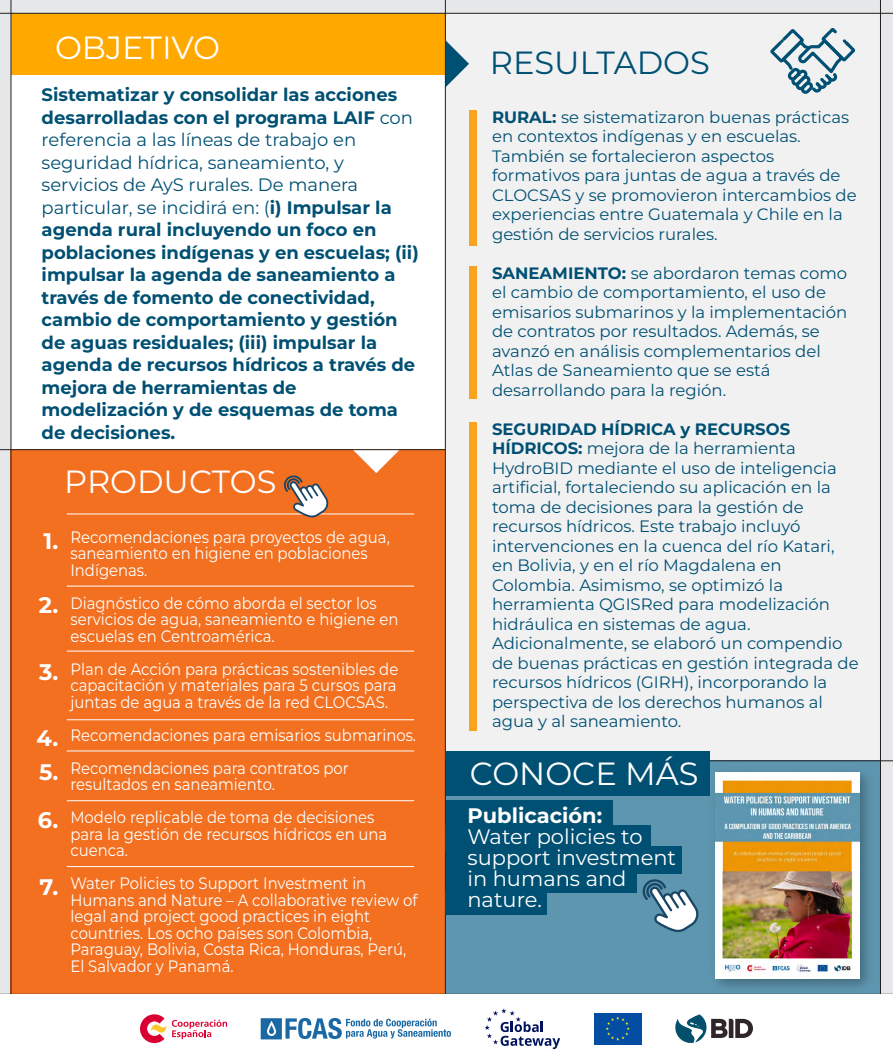
<style>
.page{position:relative;width:893px;height:1063px;background:#fff}
.page>*{position:absolute;margin:0;border:0;box-sizing:border-box;transform-origin:0 0}
.t1{font:32.1px "Montserrat";color:#fff}
.t2{font:32.1px "Montserrat";color:#005073}
.t3{font:700 22.5px/33.8px "Montserrat";color:#fff}
.t4{font:21px/21px "Montserrat";color:#fff}
.t5{font:700 18px/22.5px "Montserrat";color:#005073}
.t6{font:16.5px/19.5px "Montserrat";color:#005073}
.t7{font:16.5px/16.5px "Montserrat";color:#fff;scale:.9 1}
.s1{font-weight:400}
.s2{font-weight:700}
</style>
<div class="page">
<div style="left:0;top:0;width:893px;height:994px;background:#e6e7e8"></div>
<div style="left:446px;top:14px;width:434px;height:746px;background:#f1f1f2"></div>
<div style="left:11px;top:13px;width:434px;height:461px;background:#fff"></div>
<div style="left:11px;top:450px;width:434px;height:547px;background:#f27020"></div>
<div style="left:445px;top:761px;width:435px;height:233px;background:#5e96af"></div>
<svg style="left:446px;top:40px;width:23px;height:47px"></svg>
<svg style="left:353px;top:450px;width:47px;height:23px"></svg>
<div style="left:470px;top:110px;width:7px;height:135px;background:#faa41d"></div>
<div style="left:470px;top:266px;width:7px;height:133px;background:#faa41d"></div>
<div style="left:470px;top:422px;width:7px;height:308px;background:#faa41d"></div>
<div style="left:11px;top:13px;width:434px;height:62px;background:#ffa900"></div>
<hr style="left:445px;top:0;width:1px;height:1060px;background:#231f20">
<hr style="left:446px;top:760px;width:447px;height:1px;background:#231f20">
<hr style="left:0;top:449px;width:445px;height:1px;background:#231f20">
<hr style="left:0;top:994px;width:893px;height:1px;background:#231f20">
<hr style="left:0;top:13px;width:893px;height:1px;background:#231f20">
<hr style="left:11px;top:0;width:1px;height:1063px;background:#231f20">
<hr style="left:880px;top:0;width:1px;height:1063px;background:#231f20">
<div style="left:0;top:995px;width:893px;height:68px;background:#fff"></div>
<svg style="left:485px;top:1008px;width:75px;height:41px"></svg>
<svg style="left:140px;top:1014px;width:87px;height:29px"></svg>
<svg style="left:675px;top:1014px;width:78px;height:29px"></svg>
<svg style="left:261px;top:1018px;width:190px;height:21px"></svg>
<div style="left:594px;top:1013px;width:48px;height:32px;background:#034ea2"></div>
<svg style="left:606px;top:1017px;width:24px;height:24px"></svg>
<svg style="left:642px;top:879px;width:57px;height:53px"></svg>
<svg style="left:769px;top:26px;width:87px;height:69px"></svg>
<div style="left:446px;top:752px;width:264px;height:44px;background:#005073"></div>
<div style="left:446px;top:800px;width:166px;height:36px;background:#005073"></div>
<div style="left:446px;top:825px;width:205px;height:26px;background:#005073"></div>
<div style="left:446px;top:846px;width:236px;height:28px;background:#005073"></div>
<div style="left:446px;top:868px;width:190px;height:25px;background:#005073"></div>
<div style="left:446px;top:890px;width:101px;height:25px;background:#005073"></div>
<hr style="left:67px;top:514px;width:347px;height:1px;background:#fff">
<hr style="left:67px;top:586px;width:347px;height:1px;background:#fff">
<hr style="left:67px;top:651px;width:347px;height:1px;background:#fff">
<hr style="left:67px;top:720px;width:347px;height:1px;background:#fff">
<hr style="left:67px;top:751px;width:347px;height:1px;background:#fff">
<hr style="left:67px;top:866px;width:347px;height:1px;background:#fff">
<hr style="left:67px;top:800px;width:347px;height:1px;background:#fff">
<svg style="left:283px;top:475px;width:46px;height:42px"></svg>
<img style="left:705px;top:773px;width:174px;height:222px">
<img style="left:715px;top:772px;width:145px;height:206px">
<p class="t1" style="left:55px;top:26px;width:167px">OBJETIVO</p>
<p class="t5" style="left:42px;top:83px;width:379px">Sistematizar y consolidar las acciones desarrolladas con el programa LAIF <span class="s1">con referencia a las líneas de trabajo en seguridad hídrica, saneamiento, y servicios de AyS rurales. De manera particular, se incidirá en: (</span>i) Impulsar la agenda rural incluyendo un foco en poblaciones indígenas y en escuelas; (ii) impulsar la agenda de saneamiento a través de fomento de conectividad, cambio de comportamiento y gestión de aguas residuales; (iii) impulsar la agenda de recursos hídricos a través de mejora de herramientas de modelización y de esquemas de toma de decisiones.</p>
<p class="t1" style="left:64px;top:460px;width:214px">PRODUCTOS</p>
<p class="t3" style="left:44px;top:523px;width:16px">1.</p>
<p class="t3" style="left:39px;top:588px;width:21px">2.</p>
<p class="t3" style="left:39px;top:654px;width:21px">3.</p>
<p class="t3" style="left:36px;top:721px;width:23px">4.<br>5.</p>
<p class="t3" style="left:38px;top:803px;width:22px">6.</p>
<p class="t3" style="left:40px;top:869px;width:20px">7.</p>
<p class="t7" style="left:70px;top:528px;width:356px">Recomendaciones para proyectos de agua, saneamiento en higiene en poblaciones<br>Indígenas.</p>
<p class="t7" style="left:70px;top:594px;width:366px">Diagnóstico de cómo aborda el sector los servicios de agua, saneamiento e higiene en escuelas en Centroamérica.</p>
<p class="t7" style="left:70px;top:660px;width:366px;text-align:justify">Plan de Acción para prácticas sostenibles de capacitación y materiales para 5 cursos para juntas de agua a través de la red CLOCSAS.</p>
<p class="t7" style="left:70px;top:718px;width:386px;line-height:33px">Recomendaciones para emisarios submarinos.<br>Recomendaciones para contratos por</p>
<p class="t7" style="left:70px;top:767px;width:339px;line-height:33px">resultados en saneamiento.<br>Modelo replicable de toma de decisiones</p>
<p class="t7" style="left:70px;top:825px;width:354px">para la gestión de recursos hídricos en una cuenca.</p>
<p class="t7" style="left:70px;top:874px;width:387px">Water Policies to Support Investment in Humans and Nature – A collaborative review of legal and project good practices in eight countries. Los ocho países son Colombia, Paraguay, Bolivia, Costa Rica, Honduras, Perú, El Salvador y Panamá.</p>
<p class="t2" style="left:490px;top:41px;width:222px">RESULTADOS</p>
<p class="t6" style="left:492px;top:107px;width:366px"><span class="s2">RURAL:</span> se sistematizaron buenas prácticas en contextos indígenas y en escuelas.<br>También se fortalecieron aspectos formativos para juntas de agua a través de CLOCSAS y se promovieron intercambios de experiencias entre Guatemala y Chile en la gestión de servicios rurales.</p>
<p class="t6" style="left:492px;top:263px;width:357px"><span class="s2">SANEAMIENTO:</span> se abordaron temas como el cambio de comportamiento, el uso de emisarios submarinos y la implementación de contratos por resultados. Además, se avanzó en análisis complementarios del Atlas de Saneamiento que se está desarrollando para la región.</p>
<p class="t6" style="left:492px;top:419px;width:368px"><span class="s2">SEGURIDAD HÍDRICA y RECURSOS HÍDRICOS:</span> mejora de la herramienta HydroBID mediante el uso de inteligencia artificial, fortaleciendo su aplicación en la toma de decisiones para la gestión de recursos hídricos. Este trabajo incluyó intervenciones en la cuenca del río Katari, en Bolivia, y en el río Magdalena en Colombia. Asimismo, se optimizó la herramienta QGISRed para modelización hidráulica en sistemas de agua.<br>Adicionalmente, se elaboró un compendio de buenas prácticas en gestión integrada de recursos hídricos (GIRH), incorporando la perspectiva de los derechos humanos al agua y al saneamiento.</p>
<p class="t1" style="left:470px;top:753px;width:230px">CONOCE MÁS</p>
<p class="t4" style="left:467px;top:805px;width:210px"><span class="s2">Publicación:<br></span>Water policies to support investment in humans and nature.</p>
</div>
